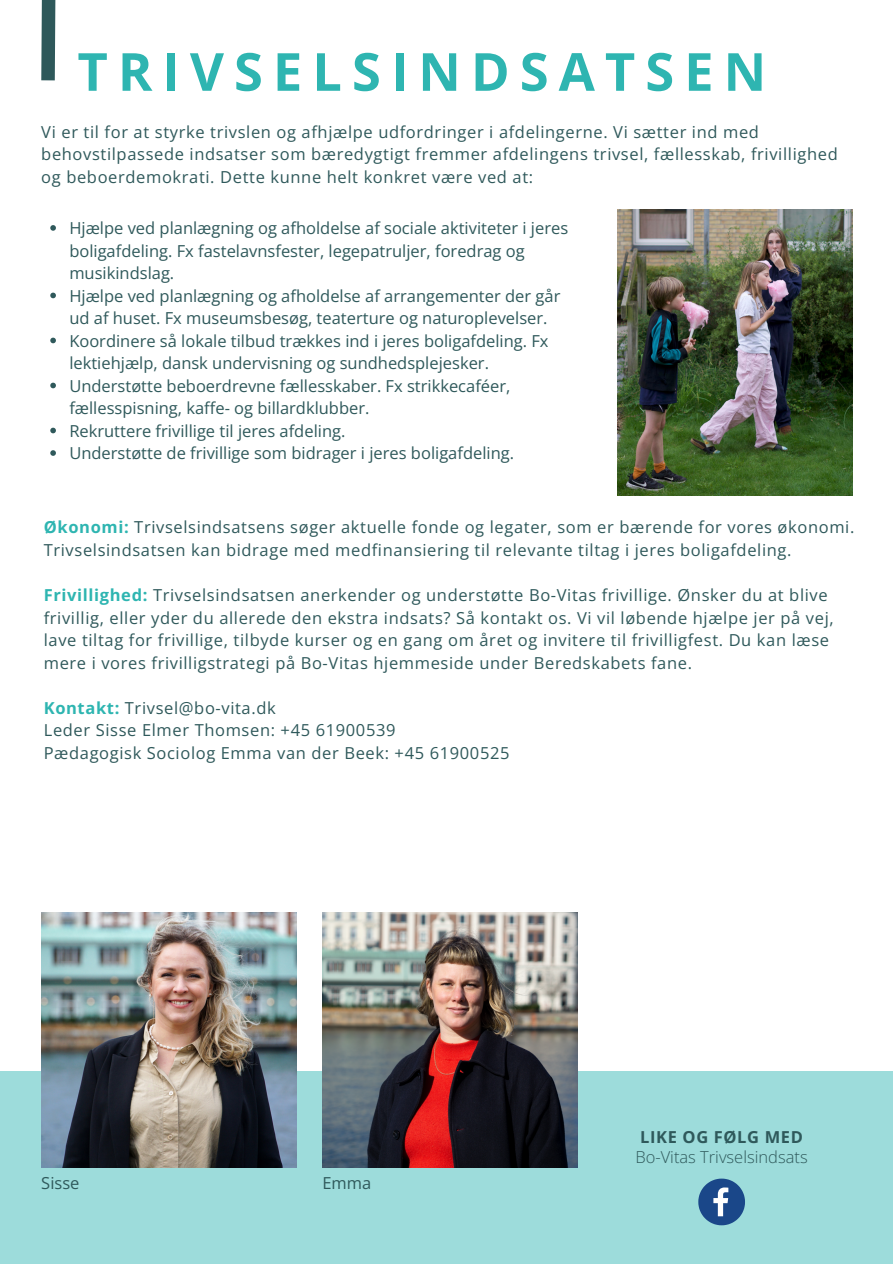
<style>
.page{position:relative;width:893px;height:1264px;background:#fff}
.page>*{position:absolute;margin:0;border:0;box-sizing:border-box;transform-origin:0 0}
.t1{font:700 52.5px "Open Sans";letter-spacing:.19em;color:#2eb5b1}
.t2{font:16.5px/22.5px "Open Sans";letter-spacing:.04em;color:#2f595b}
.t3{font:16.5px/22.5px "Open Sans";color:#2f595b}
.t4{font:300 16.5px "Open Sans";color:#2f595b}
.t5{font:700 16.5px "Open Sans";letter-spacing:.04em;color:#2f595b}
.s1{font-weight:700;color:#2eb5b1}
</style>
<div class="page">
<svg style="left:41px;top:0;width:15px;height:81px"></svg>
<div style="left:0;top:1071px;width:892px;height:192px;background:#9ddcdb"></div>
<svg style="left:698px;top:1178px;width:47px;height:47px"></svg>
<img style="left:41px;top:912px;width:255px;height:255px">
<img style="left:322px;top:912px;width:255px;height:255px">
<img style="left:617px;top:209px;width:235px;height:286px">
<svg style="left:50px;top:225px;width:6px;height:6px"></svg>
<svg style="left:50px;top:292px;width:6px;height:6px"></svg>
<svg style="left:50px;top:337px;width:6px;height:6px"></svg>
<svg style="left:50px;top:382px;width:6px;height:6px"></svg>
<svg style="left:50px;top:427px;width:6px;height:6px"></svg>
<svg style="left:50px;top:450px;width:6px;height:6px"></svg>
<p class="t1" style="left:77px;top:35px;width:690px">TRIVSELSINDSATSEN</p>
<h1 class="t2" style="left:41px;top:120px;width:797px">Vi er til for at styrke trivslen og afhjælpe udfordringer i afdelingerne. Vi sætter ind med behovstilpassede indsatser som bæredygtigt fremmer afdelingens trivsel, fællesskab, frivillighed og beboerdemokrati. Dette kunne helt konkret være ved at:</h1>
<p class="t3" style="left:69px;top:216px;width:500px">Hjælpe ved planlægning og afholdelse af sociale aktiviteter i jeres boligafdeling. Fx fastelavnsfester, legepatruljer, foredrag og musikindslag.</p>
<p class="t3" style="left:69px;top:284px;width:492px">Hjælpe ved planlægning og afholdelse af arrangementer der går ud af huset. Fx museumsbesøg, teaterture og naturoplevelser.</p>
<p class="t3" style="left:69px;top:329px;width:480px">Koordinere så lokale tilbud trækkes ind i jeres boligafdeling. Fx lektiehjælp, dansk undervisning og sundhedsplejesker.</p>
<p class="t3" style="left:69px;top:374px;width:442px">Understøtte beboerdrevne fællesskaber. Fx strikkecaféer, fællesspisning, kaffe- og billardklubber.</p>
<p class="t3" style="left:69px;top:419px;width:277px">Rekruttere frivillige til jeres afdeling.</p>
<p class="t3" style="left:69px;top:441px;width:446px">Understøtte de frivillige som bidrager i jeres boligafdeling.</p>
<p class="t2" style="left:44px;top:516px;width:812px"><span class="s1">Økonomi:</span> Trivselsindsatsens søger aktuelle fonde og legater, som er bærende for vores økonomi.<br>Trivselsindsatsen kan bidrage med medfinansiering til relevante tiltag i jeres boligafdeling.</p>
<p class="t2" style="left:44px;top:583px;width:791px"><span class="s1">Frivillighed:</span> Trivselsindsatsen anerkender og understøtte Bo-Vitas frivillige. Ønsker du at blive frivillig, eller yder du allerede den ekstra indsats? Så kontakt os. Vi vil løbende hjælpe jer på vej, lave tiltag for frivillige, tilbyde kurser og en gang om året og invitere til frivilligfest. Du kan læse mere i vores frivilligstrategi på Bo-Vitas hjemmeside under Beredskabets fane.</p>
<p class="t2" style="left:44px;top:696px;width:233px"><span class="s1">Kontakt:</span> Trivsel@bo-vita.dk</p>
<p class="t2" style="left:44px;top:718px;width:353px">Leder Sisse Elmer Thomsen: +45 61900539</p>
<p class="t2" style="left:44px;top:741px;width:467px">Pædagogisk Sociolog Emma van der Beek: +45 61900525</p>
<p class="t5" style="left:640px;top:1125px;width:164px">LIKE OG FØLG MED</p>
<p class="t2" style="left:41px;top:1171px;width:40px">Sisse</p>
<h2 class="t2" style="left:322px;top:1171px;width:50px">Emma</h2>
<p class="t4" style="left:635px;top:1145px;width:174px">Bo-Vitas Trivselsindsats</p>
</div>
